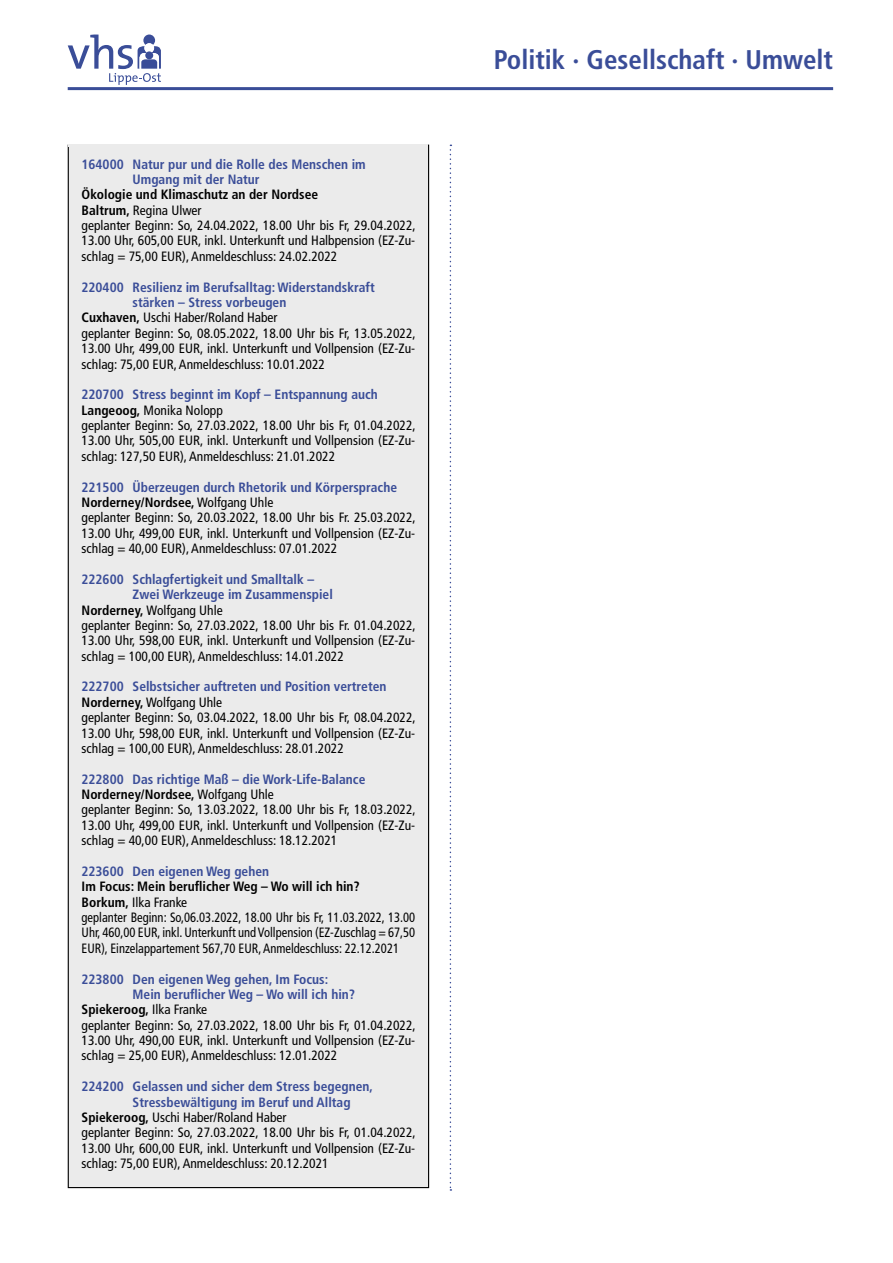
<style>
.page{position:relative;width:893px;height:1263px;background:#fff}
.page>*{position:absolute;margin:0;border:0;box-sizing:border-box;transform-origin:0 0}
.t1{font:700 condensed 27px "Frutiger";color:#3a4d98}
.t2{font:condensed 13.5px/15.5px "Frutiger";color:#000}
.t3{font:700 condensed 13.5px/15.5px "Frutiger";color:#3a4d98}
.t4{font:700 condensed 13.5px "Frutiger";color:#000}
.s1{font-weight:700}
.s2{font-weight:700;color:#3a4d98}
.s3{font-weight:400}
</style>
<div class="page">
<hr style="left:68px;top:87px;width:765px;height:3px;background:#3a4d98">
<svg style="left:450px;top:145px;width:1px;height:1046px"></svg>
<svg style="left:68px;top:35px;width:93px;height:50px"></svg>
<div style="left:68px;top:145px;width:361px;height:1042px;background:#ebebeb"></div>
<p class="t3" style="left:133px;top:156px;width:235px;text-indent:-51px">164000 Natur pur und die Rolle des Menschen im<br>Umgang mit der Natur</p>
<p class="t2" style="left:82px;top:187px;width:336px"><span class="s1">Ökologie und Klimaschutz an der Nordsee<br>Baltrum,</span> Regina Ulwer<br>geplanter Beginn: So, 24.04.2022, 18.00 Uhr bis Fr, 29.04.2022, 13.00 Uhr, 605,00 EUR, inkl. Unterkunft und Halbpension (EZ-Zu&shy;schlag = 75,00 EUR), Anmeldeschluss: 24.02.2022</p>
<p class="t3" style="left:82px;top:279px;width:295px">220400 Resilienz im Berufsalltag: Widerstandskraft</p>
<p class="t3" style="left:133px;top:295px;width:155px">stärken – Stress vorbeugen</p>
<p class="t2" style="left:82px;top:310px;width:197px"><span class="s1">Cuxhaven,</span> Uschi Haber/Roland Haber</p>
<p class="t2" style="left:82px;top:325px;width:336px">geplanter Beginn: So, 08.05.2022, 18.00 Uhr bis Fr, 13.05.2022,</p>
<p class="t2" style="left:82px;top:341px;width:335px">13.00 Uhr, 499,00 EUR, inkl. Unterkunft und Vollpension (EZ-Zu-</p>
<p class="t2" style="left:82px;top:356px;width:245px">schlag: 75,00 EUR, Anmeldeschluss: 10.01.2022</p>
<p class="t2" style="left:82px;top:387px;width:336px"><span class="s2">220700 Stress beginnt im Kopf – Entspannung auch </span><span class="s1">Langeoog,</span> Monika Nolopp<br>geplanter Beginn: So, 27.03.2022, 18.00 Uhr bis Fr, 01.04.2022, 13.00 Uhr, 505,00 EUR, inkl. Unterkunft und Vollpension (EZ-Zu&shy;schlag: 127,50 EUR), Anmeldeschluss: 21.01.2022</p>
<p class="t2" style="left:82px;top:479px;width:336px"><span class="s2">221500 Überzeugen durch Rhetorik und Körpersprache </span><span class="s1">Norderney/Nordsee,</span> Wolfgang Uhle<br>geplanter Beginn: So, 20.03.2022, 18.00 Uhr bis Fr. 25.03.2022, 13.00 Uhr, 499,00 EUR, inkl. Unterkunft und Vollpension (EZ-Zu&shy;schlag = 40,00 EUR), Anmeldeschluss: 07.01.2022</p>
<p class="t3" style="left:82px;top:571px;width:234px">222600 Schlagfertigkeit und Smalltalk –</p>
<p class="t3" style="left:133px;top:587px;width:202px">Zwei Werkzeuge im Zusammenspiel</p>
<p class="t2" style="left:82px;top:602px;width:143px"><span class="s1">Norderney,</span> Wolfgang Uhle</p>
<p class="t2" style="left:82px;top:618px;width:336px">geplanter Beginn: So, 27.03.2022, 18.00 Uhr bis Fr. 01.04.2022,</p>
<p class="t2" style="left:82px;top:633px;width:335px">13.00 Uhr, 598,00 EUR, inkl. Unterkunft und Vollpension (EZ-Zu-</p>
<p class="t2" style="left:82px;top:648px;width:264px">schlag = 100,00 EUR), Anmeldeschluss: 14.01.2022</p>
<p class="t2" style="left:82px;top:679px;width:336px"><span class="s2">222700 Selbstsicher auftreten und Position vertreten </span><span class="s1">Norderney,</span> Wolfgang Uhle<br>geplanter Beginn: So, 03.04.2022, 18.00 Uhr bis Fr, 08.04.2022, 13.00 Uhr, 598,00 EUR, inkl. Unterkunft und Vollpension (EZ-Zu&shy;schlag = 100,00 EUR), Anmeldeschluss: 28.01.2022</p>
<p class="t2" style="left:82px;top:771px;width:336px"><span class="s2">222800 Das richtige Maß – die Work-Life-Balance </span><span class="s1">Norderney/Nordsee,</span> Wolfgang Uhle<br>geplanter Beginn: So, 13.03.2022, 18.00 Uhr bis Fr, 18.03.2022, 13.00 Uhr, 499,00 EUR, inkl. Unterkunft und Vollpension (EZ-Zu&shy;schlag = 40,00 EUR), Anmeldeschluss: 18.12.2021</p>
<p class="t3" style="left:82px;top:864px;width:189px">223600 Den eigenen Weg gehen</p>
<p class="t2" style="left:82px;top:879px;width:335px"><span class="s1">Im Focus: Mein beruflicher Weg – Wo will ich hin?<br>Borkum,</span> Ilka Franke<br>geplanter Beginn: So,06.03.2022, 18.00 Uhr bis Fr, 11.03.2022, 13.00<br>Uhr, 460,00 EUR, inkl. Unterkunft und Vollpension (EZ-Zuschlag = 67,50<br>EUR), Einzelappartement 567,70 EUR, Anmeldeschluss: 22.12.2021</p>
<p class="t3" style="left:82px;top:971px;width:248px">223800 Den eigenen Weg gehen, Im Focus:</p>
<p class="t3" style="left:133px;top:986px;width:224px">Mein beruflicher Weg – Wo will ich hin?</p>
<p class="t4" style="left:82px;top:1002px;width:127px">Spiekeroog, <span class="s3">Ilka Franke</span></p>
<p class="t2" style="left:82px;top:1017px;width:336px">geplanter Beginn: So, 27.03.2022, 18.00 Uhr bis Fr, 01.04.2022,</p>
<p class="t2" style="left:82px;top:1033px;width:335px">13.00 Uhr, 490,00 EUR, inkl. Unterkunft und Vollpension (EZ-Zu-</p>
<p class="t2" style="left:82px;top:1048px;width:257px">schlag = 25,00 EUR), Anmeldeschluss: 12.01.2022</p>
<p class="t3" style="left:82px;top:1079px;width:293px">224200 Gelassen und sicher dem Stress begegnen,</p>
<p class="t3" style="left:133px;top:1094px;width:219px">Stressbewältigung im Beruf und Alltag</p>
<p class="t2" style="left:82px;top:1110px;width:206px"><span class="s1">Spiekeroog,</span> Uschi Haber/Roland Haber</p>
<p class="t2" style="left:82px;top:1125px;width:336px">geplanter Beginn: So, 27.03.2022, 18.00 Uhr bis Fr, 01.04.2022,</p>
<p class="t2" style="left:82px;top:1140px;width:335px">13.00 Uhr, 600,00 EUR, inkl. Unterkunft und Vollpension (EZ-Zu-</p>
<p class="t2" style="left:82px;top:1156px;width:249px">schlag: 75,00 EUR), Anmeldeschluss: 20.12.2021</p>
<h1 class="t1" style="left:494px;top:44px;width:341px">Politik · Gesellschaft · Umwelt</h1>
</div>
